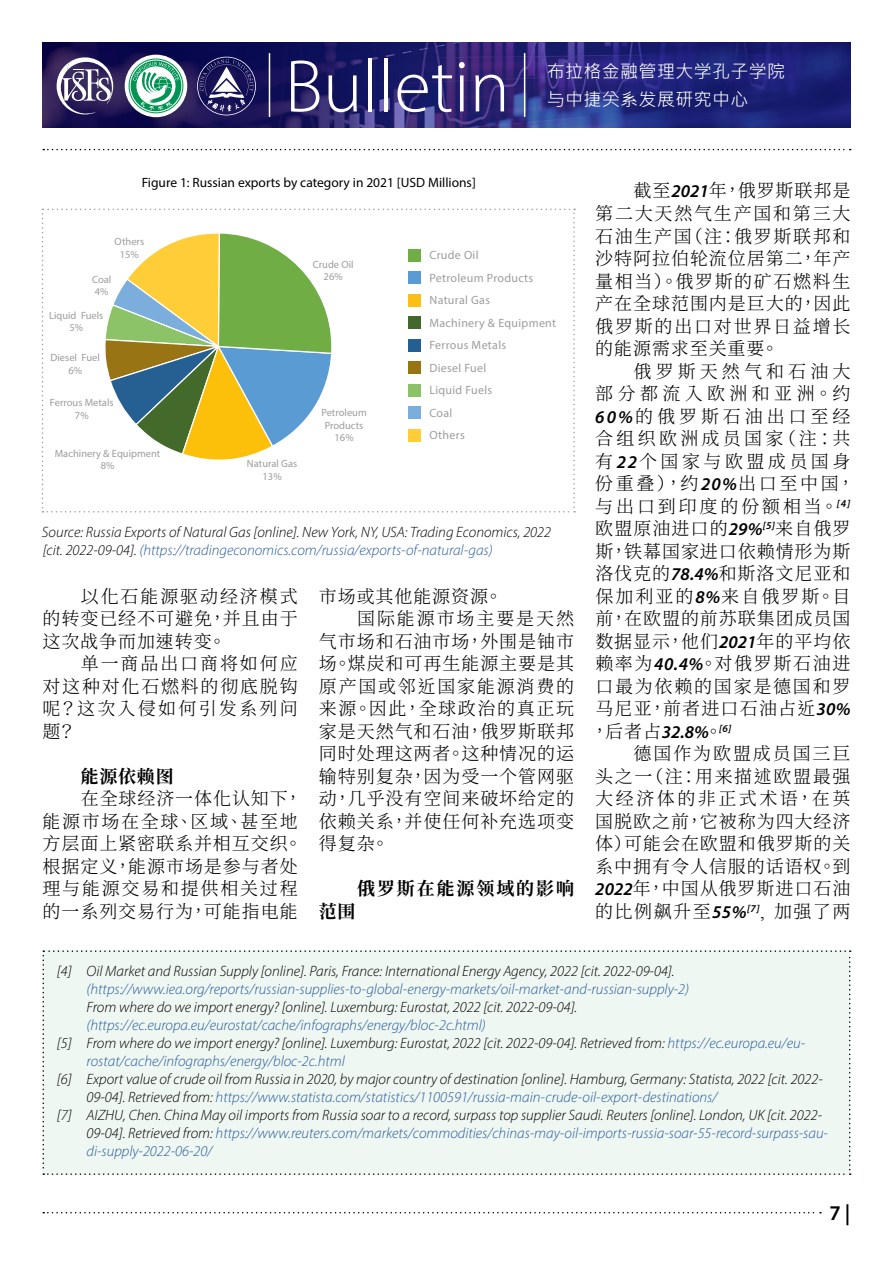
<style>
.page{position:relative;width:893px;height:1263px;background:#fff}
.page>*{position:absolute;margin:0;border:0;box-sizing:border-box;transform-origin:0 0}
.t1{font:300 75px "Myriad Pro";color:#fff}
.t2{font:600 21px "Myriad Pro";color:#000}
.t3{font:300 18px/22.5px "Source Han Serif TC";letter-spacing:.055em;color:#000;text-align:justify}
.t4{font:300 18px/22.5px "Source Han Serif TC";letter-spacing:.1em;color:#000}
.t5{font:18px/28.5px "Microsoft Jheng Hei";letter-spacing:.02em;color:#fff}
.t6{font:700 18px "Source Han Serif TC";letter-spacing:.105em;color:#000}
.t7{font:300 18px "Source Han Serif TC";letter-spacing:.09em;color:#000}
.t8{font:300 18px "Source Han Serif TC";letter-spacing:.105em;color:#000}
.t9{font:italic 300 15px/18px "Myriad Pro";color:#000}
.t10{font:italic 300 15px "Myriad Pro";color:#275b9b}
.t11{font:13.5px "Myriad Pro";color:#000}
.t12{font:12px/22.5px "Myriad Pro";letter-spacing:.025em;color:#9d9d9c}
.t13{font:10.5px/12.6px "Myriad Pro";color:#9d9d9c;text-align:center}
.s1{color:#275b9b}
.s2{font-family:"Myriad Pro";font-weight:600;font-style:italic}
.s3{font-family:"Times New Roman";font-weight:400}
.s4{color:#000}
</style>
<div class="page">
<img style="left:43px;top:43px;width:807px;height:85px">
<hr style="left:269px;top:53px;width:1px;height:64px;background:#fff">
<hr style="left:524px;top:53px;width:1px;height:64px;background:#fff">
<svg style="left:57px;top:57px;width:56px;height:57px"></svg>
<svg style="left:125px;top:55px;width:62px;height:62px"></svg>
<svg style="left:129px;top:59px;width:54px;height:54px"></svg>
<svg style="left:197px;top:57px;width:59px;height:58px;background:#444077"></svg>
<svg style="left:43px;top:1212px;width:778px;height:1px"></svg>
<svg style="left:43px;top:149px;width:808px;height:1px"></svg>
<svg style="left:42px;top:209px;width:533px;height:303px"></svg>
<div style="left:408px;top:249px;width:13px;height:13px;background:#70ad45"></div>
<div style="left:408px;top:271px;width:13px;height:13px;background:#5b9bd4"></div>
<div style="left:408px;top:294px;width:13px;height:13px;background:#fcbf16"></div>
<div style="left:408px;top:316px;width:13px;height:13px;background:#43682b"></div>
<div style="left:408px;top:339px;width:13px;height:13px;background:#235f92"></div>
<div style="left:408px;top:361px;width:13px;height:13px;background:#997412"></div>
<div style="left:408px;top:384px;width:13px;height:13px;background:#8cc267"></div>
<div style="left:408px;top:406px;width:13px;height:13px;background:#7aaedd"></div>
<div style="left:408px;top:429px;width:13px;height:13px;background:#fecd37"></div>
<div style="left:43px;top:950px;width:808px;height:225px;background:#eff7f2"></div>
<h1 class="t1" style="left:285px;top:41px;width:226px">Bulletin</h1>
<p class="t5" style="left:547px;top:57px;width:240px">布拉格金融管理大学孔子学院与中捷关系发展研究中心</p>
<p class="t11" style="left:142px;top:174px;width:336px">Figure 1: Russian exports by category in 2021 [USD Millions]</p>
<p class="t13" style="left:115px;top:235px;width:31px">Others<br>15%</p>
<p class="t13" style="left:92px;top:273px;width:21px;text-align:left">Coal<br>4%</p>
<p class="t13" style="left:49px;top:309px;width:56px">Liquid Fuels<br>5%</p>
<p class="t13" style="left:51px;top:351px;width:51px">Diesel Fuel<br>6%</p>
<p class="t13" style="left:50px;top:396px;width:65px">Ferrous Metals<br>7%</p>
<p class="t13" style="left:55px;top:447px;width:107px">Machinery &amp; Equipment<br>8%</p>
<p class="t13" style="left:313px;top:258px;width:42px">Crude Oil<br>26%</p>
<p class="t13" style="left:247px;top:457px;width:52px">Natural Gas<br>13%</p>
<p class="t13" style="left:321px;top:406px;width:47px">Petroleum<br>Products<br>16%</p>
<p class="t12" style="left:429px;top:244px;width:128px">Crude Oil<br>Petroleum Products<br>Natural Gas<br>Machinery &amp; Equipment<br>Ferrous Metals<br>Diesel Fuel<br>Liquid Fuels<br>Coal<br>Others</p>
<p class="t9" style="left:42px;top:523px;width:511px">Source: Russia Exports of Natural Gas [online]. New York, NY, USA: Trading Economics, 2022 [cit. 2022-09-04]. <span class="s1">(https://tradingeconomics.com/russia/exports-of-natural-gas)</span></p>
<p class="t3" style="left:43px;top:585px;width:257px;text-indent:38px">以化石能源驱动经济模式的转变已经不可避免，并且由于这次战争而加速转变。</p>
<p class="t3" style="left:43px;top:653px;width:257px;text-indent:38px">单一商品出口商将如何应对这种对化石燃料的彻底脱钩呢？这次入侵如何引发系列问题？</p>
<p class="t6" style="left:81px;top:766px;width:94px">能源依赖图</p>
<p class="t3" style="left:43px;top:788px;width:261px;text-align:left;text-indent:38px">在全球经济一体化认知下，能源市场在全球、区域、甚至地方层面上紧密联系并相互交织。根据定义，能源市场是参与者处理与能源交易和提供相关过程的一系列交易行为，可能指电能</p>
<p class="t3" style="left:319px;top:585px;width:185px">市场或其他能源资源。</p>
<p class="t8" style="left:357px;top:608px;width:218px">国际能源市场主要是天然</p>
<p class="t3" style="left:319px;top:630px;width:257px">气市场和石油市场，外围是铀市</p>
<p class="t3" style="left:319px;top:653px;width:257px">场。煤炭和可再生能源主要是其</p>
<p class="t4" style="left:319px;top:675px;width:257px">原产国或邻近国家能源消费的</p>
<p class="t7" style="left:319px;top:698px;width:257px">来源。因此，全球政治的真正玩</p>
<p class="t3" style="left:319px;top:720px;width:257px">家是天然气和石油，俄罗斯联邦</p>
<p class="t3" style="left:319px;top:743px;width:257px">同时处理这两者。这种情况的运</p>
<p class="t3" style="left:319px;top:765px;width:257px">输特别复杂，因为受一个管网驱</p>
<p class="t3" style="left:319px;top:788px;width:257px">动，几乎没有空间来破坏给定的</p>
<p class="t3" style="left:319px;top:810px;width:257px">依赖关系，并使任何补充选项变</p>
<p class="t3" style="left:319px;top:833px;width:72px">得复杂。</p>
<p class="t6" style="left:357px;top:878px;width:218px">俄罗斯在能源领域的影响</p>
<p class="t6" style="left:319px;top:901px;width:38px">范围</p>
<p class="t3" style="left:595px;top:180px;width:257px;text-indent:38px">截至<span class="s2">2021</span>年，俄罗斯联邦是第二大天然气生产国和第三大石油生产国（注：俄罗斯联邦和沙特阿拉伯轮流位居第二，年产量相当）。俄罗斯的矿石燃料生产在全球范围内是巨大的，因此俄罗斯的出口对世界日益增长的能源需求至关重要。</p>
<p class="t4" style="left:591px;top:360px;width:266px;text-indent:43px">俄罗斯天然气和石油大部分都流入欧洲和亚洲。约<br><span class="s2">60%</span>的俄罗斯石油出口至经合组织欧洲成员国家（注：共有<span class="s2">22</span>个国家与欧盟成员国身份重叠），约<span class="s2">20%</span>出口至中国，与出口到印度的份额相当。<sup>[4]</sup>欧盟原油进口的<span class="s2">29%</span><sup>[5]</sup>来自俄罗斯，铁幕国家进口依赖情形为斯洛伐克的<span class="s2">78.4%</span>和斯洛文尼亚和保加利亚的<span class="s2">8%</span>来自俄罗斯。目前，在欧盟的前苏联集团成员国数据显示，他们<span class="s2">2021</span>年的平均依赖率为<span class="s2">40.4%</span>。对俄罗斯石油进口最为依赖的国家是德国和罗马尼亚，前者进口石油占近<span class="s2">30%</span>，后者占<span class="s2">32.8%</span>。<sup>[6]</sup></p>
<p class="t3" style="left:595px;top:743px;width:257px;text-indent:38px">德国作为欧盟成员国三巨头之一（注：用来描述欧盟最强大经济体的非正式术语，在英国脱欧之前，它被称为四大经济体）可能会在欧盟和俄罗斯的关系中拥有令人信服的话语权。到<span class="s2">2022</span>年，中国从俄罗斯进口石油的比例飙升至<span class="s2">55%</span><sup>[7]</sup><span class="s3">,</span> 加强了两</p>
<p class="t9" style="left:57px;top:962px;width:619px">[4] Oil Market and Russian Supply [online]. Paris, France: International Energy Agency, 2022 [cit. 2022-09-04].</p>
<p class="t10" style="left:87px;top:980px;width:604px">(https://www.iea.org/reports/russian-supplies-to-global-energy-markets/oil-market-and-russian-supply-2)</p>
<p class="t9" style="left:87px;top:998px;width:492px">From where do we import energy? [online]. Luxemburg: Eurostat, 2022 [cit. 2022-09-04].</p>
<p class="t10" style="left:87px;top:1016px;width:401px">(https://ec.europa.eu/eurostat/cache/infographs/energy/bloc-2c.html)</p>
<p class="t9" style="left:57px;top:1034px;width:750px">[5] From where do we import energy? [online]. Luxemburg: Eurostat, 2022 [cit. 2022-09-04]. Retrieved from: <span class="s1">https://ec.europa.eu/eu-</span></p>
<p class="t10" style="left:87px;top:1052px;width:260px">rostat/cache/infographs/energy/bloc-2c.html</p>
<p class="t9" style="left:57px;top:1070px;width:768px">[6] Export value of crude oil from Russia in 2020, by major country of destination [online]. Hamburg, Germany: Statista, 2022 [cit. 2022-</p>
<p class="t10" style="left:87px;top:1088px;width:632px"><span class="s4">09-04]. Retrieved from:</span> https://www.statista.com/statistics/1100591/russia-main-crude-oil-export-destinations/</p>
<p class="t9" style="left:57px;top:1106px;width:767px">[7] AIZHU, Chen. China May oil imports from Russia soar to a record, surpass top supplier Saudi. Reuters [online]. London, UK [cit. 2022-</p>
<p class="t10" style="left:87px;top:1124px;width:743px"><span class="s4">09-04]. Retrieved from:</span> https://www.reuters.com/markets/commodities/chinas-may-oil-imports-russia-soar-55-record-surpass-sau-</p>
<p class="t10" style="left:87px;top:1142px;width:127px">di-supply-2022-06-20/</p>
<h2 class="t2" style="left:829px;top:1200px;width:23px">7 |</h2>
</div>
